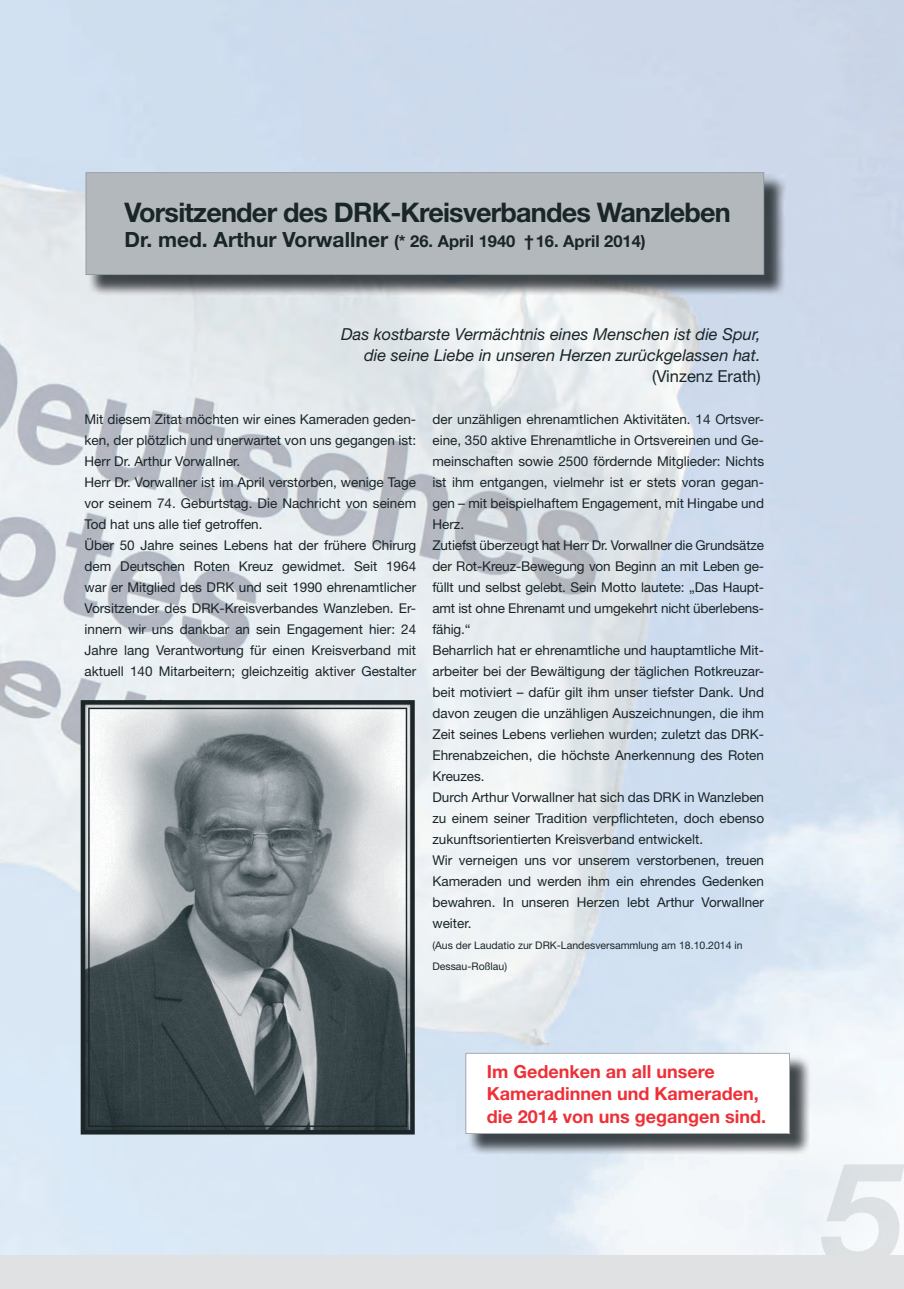
<style>
.page{position:relative;width:904px;height:1289px;background:#fff}
.page>*{position:absolute;margin:0;border:0;box-sizing:border-box;transform-origin:0 0}
.t1{font:700 27px "Xwhxhv Helvetica Neue";letter-spacing:-.03em;color:#1a2528}
.t2{font:700 18px/22.5px "Xwhxhv Helvetica Neue";color:#ee3038}
.t3{font:italic 16.5px/21px "Cklrvq Helvetica Neue";color:#1a2528;text-align:right}
.t4{font:700 16.5px "Xwhxhv Helvetica Neue";color:#1a2528}
.t5{font:16.5px "Rgyjlx Helvetica Neue";color:#1a2528}
.t6{font:13.5px/21px "Rgyjlx Helvetica Neue";color:#1a2528}
.t7{font:10.5px/21px "Rgyjlx Helvetica Neue";color:#1a2528}
.s1{font-size:21px}
</style>
<div class="page">
<div style="left:0;top:1254px;width:904px;height:34px;background:#dfe1e2"></div>
<img style="left:0;top:208px;width:138px;height:1046px">
<img style="left:138px;top:296px;width:615px;height:487px">
<img style="left:821px;top:1164px;width:83px;height:90px">
<img style="left:88px;top:175px;width:697px;height:121px">
<div style="left:86px;top:172px;width:678px;height:103px;background:#b2b8bb"></div>
<svg style="left:81px;top:700px;width:334px;height:434px;background:#495255"></svg>
<svg style="left:88px;top:707px;width:319px;height:419px;background:#7e868a"></svg>
<img style="left:468px;top:1055px;width:343px;height:99px">
<svg style="left:465px;top:1052px;width:325px;height:81px"></svg>
<h1 class="t1" style="left:125px;top:196px;width:608px">Vorsitzender des DRK-Kreisverbandes Wanzleben</h1>
<p class="t4" style="left:125px;top:231px;width:523px"><span class="s1">Dr. med. Arthur Vorwallner</span> (* 26. April 1940 † 16. April 2014)</p>
<p class="t3" style="left:341px;top:323px;width:421px">Das kostbarste Vermächtnis eines Menschen ist die Spur, die seine Liebe in unseren Herzen zurückgelassen hat.</p>
<p class="t5" style="left:652px;top:366px;width:110px">(Vinzenz Erath)</p>
<p class="t6" style="left:85px;top:408px;width:333px">Mit diesem Zitat möchten wir eines Kameraden geden&shy;ken, der plötzlich und unerwartet von uns gegangen ist:<br>Herr Dr. Arthur Vorwallner.<br>Herr Dr. Vorwallner ist im April verstorben, wenige Tage vor seinem 74. Geburtstag. Die Nachricht von seinem Tod hat uns alle tief getroffen.<br>Über 50 Jahre seines Lebens hat der frühere Chirurg dem Deutschen Roten Kreuz gewidmet. Seit 1964 war er Mitglied des DRK und seit 1990 ehrenamtlicher Vorsitzender des DRK-Kreisverbandes Wanzleben. Er&shy;innern wir uns dankbar an sein Engagement hier: 24<br>Jahre lang Verantwortung für einen Kreisverband mit aktuell 140 Mitarbeitern; gleichzeitig aktiver Gestalter</p>
<p class="t6" style="left:432px;top:408px;width:333px">der unzähligen ehrenamtlichen Aktivitäten. 14 Ortsver&shy;eine, 350 aktive Ehrenamtliche in Ortsvereinen und Ge&shy;meinschaften sowie 2500 fördernde Mitglieder: Nichts ist ihm entgangen, vielmehr ist er stets voran gegan&shy;gen – mit beispielhaftem Engagement, mit Hingabe und Herz.<br>Zutiefst überzeugt hat Herr Dr. Vorwallner die Grundsätze der Rot-Kreuz-Bewegung von Beginn an mit Leben ge&shy;füllt und selbst gelebt. Sein Motto lautete: „Das Haupt&shy;amt ist ohne Ehrenamt und umgekehrt nicht überlebens&shy;fähig.“<br>Beharrlich hat er ehrenamtliche und hauptamtliche Mit&shy;arbeiter bei der Bewältigung der täglichen Rotkreuzar&shy;beit motiviert – dafür gilt ihm unser tiefster Dank. Und davon zeugen die unzähligen Auszeichnungen, die ihm Zeit seines Lebens verliehen wurden; zuletzt das DRK-Ehrenabzeichen, die höchste Anerkennung des Roten Kreuzes.<br>Durch Arthur Vorwallner hat sich das DRK in Wanzleben zu einem seiner Tradition verpflichteten, doch ebenso zukunftsorientierten Kreisverband entwickelt.<br>Wir verneigen uns vor unserem verstorbenen, treuen Kameraden und werden ihm ein ehrendes Gedenken bewahren. In unseren Herzen lebt Arthur Vorwallner weiter.</p>
<p class="t7" style="left:432px;top:934px;width:312px">(Aus der Laudatio zur DRK-Landesversammlung am 18.10.2014 in<br>Dessau-Roßlau)</p>
<h2 class="t2" style="left:487px;top:1059px;width:281px">Im Gedenken an all unsere<br>Kameradinnen und Kameraden, die 2014 von uns gegangen sind.</h2>
</div>
